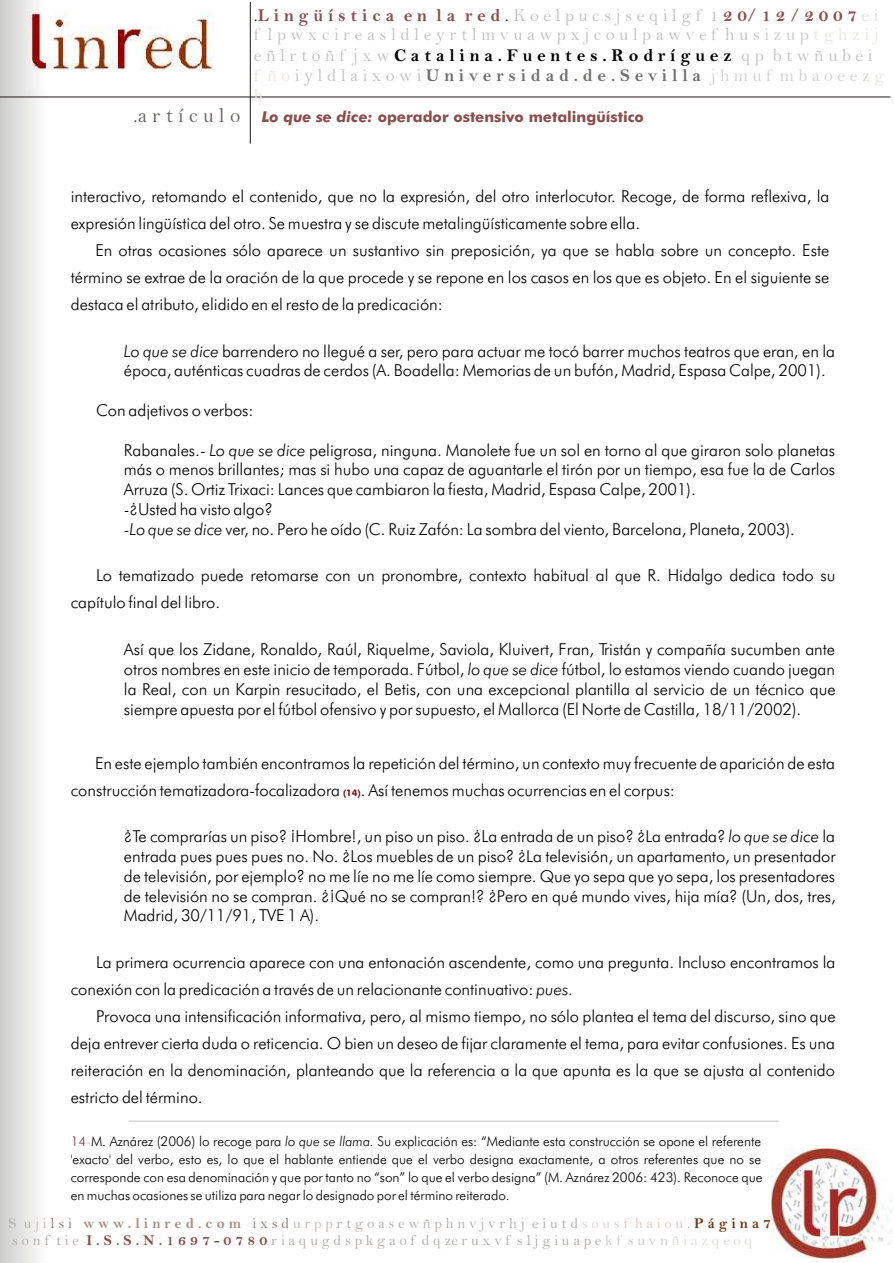
<style>
.page{position:relative;width:894px;height:1263px;background:#fff}
.page>*{position:absolute;margin:0;border:0;box-sizing:border-box;transform-origin:0 0}
.t1{font:21px "Bell";color:#696363}
.t2{font:18px/20.1px "Bell";color:#c4c4c4}
.t3{font:700 18px/20.1px "Bell";color:#737070}
.t4{font:700 18px "Bell";color:#8a4d4d}
.t5{font:16.5px/19.8px "Futura Lt BT";color:#000}
.t6{font:15px "Bell";letter-spacing:.25em;color:#b3adab}
.t7{font:700 15px "Futura Md BT";color:#8a4d4d}
.t8{font:13.5px/18px "Futura Lt BT";color:#000;text-align:justify}
.t9{font:700 9px "Futura Md BT";color:#731717}
.s1{font-weight:400;color:#1f1a17}
.s2{font-weight:400;color:#c4c4c4}
.s3{font-weight:400;color:#e0dede}
.s4{color:#1f1a17}
.s5{color:#ccc}
.s6{color:#ebe6e3}
.s7{font-weight:700;color:#000}
.s8{font-weight:400;color:#ebe6e3}
.s9{font-weight:400;color:#d4d1d1}
.s10{font-style:italic}
.s11{color:#733b3b}
.s12{color:#bdbaba}
.s13{color:#c4bab5}
.s14{color:#8c7a73}
.s15{font-weight:700;color:#a68f85}
.s16{color:#d9d4d1}
.s17{color:#dbc7bf}
.s18{font-weight:700;color:#733b1c}
.s19{font-weight:700;color:#8a4d4d}
.s20{color:#ccc9c9}
.s21{color:#e0dedb}
</style>
<div class="page">
<div style="left:0;top:0;width:47px;height:1263px;background:linear-gradient(to right,#cececd,#fdfdfd)"></div>
<img style="left:26px;top:0;width:188px;height:90px">
<hr style="left:0;top:97px;width:891px;height:1px;background:#1f1a17">
<hr style="left:250px;top:2px;width:1px;height:142px;background:#1f1a17">
<img style="left:772px;top:1149px;width:120px;height:109px">
<hr style="left:129px;top:1121px;width:649px;height:1px;background:#c2c2c2">
<p class="t1" style="left:133px;top:108px;width:109px">.a r t í c u l o</p>
<p class="t4" style="left:254px;top:9px;width:626px"><span class="s1">.</span>L i n g ü í s t i c a e n l a r e d <span class="s2">K o e l p u c s j s e q i l g f 1</span> 2 0/ 1 2 / 2 0 0 7 <span class="s3">e i</span></p>
<p class="t2" style="left:254px;top:7px;width:626px;text-indent:251px"><span class="s4">.<br></span>fl p w x c i r e a s l d l e y r t l m v u a w p x j c o u l p a w v e fh u s<span class="s5">i z u p</span> <span class="s6">t g h z i j </span>e ñ l r t o ñ f j x w <span class="s7">C a t a l i n a . F u e n t e s . R o d r í g u e z</span></p>
<p class="t3" style="left:254px;top:47px;width:632px;text-indent:487px"><span class="s2">q p b t w ñ u b e i<br></span><span class="s8">f ñ o</span><span class="s2">i y l d l a i x o w i</span>U n i v e r s i d a d . d e . S e v i l l a <span class="s9">j hm u f m b a o e e z</span><span class="s8">g h</span></p>
<p class="t7" style="left:262px;top:110px;width:384px"><span class="s10">Lo que se dice:</span> operador ostensivo metalingüístico</p>
<p class="t5" style="left:71px;top:184px;width:760px;line-height:27px">interactivo, retomando el contenido, que no la expresión, del otro interlocutor. Recoge, de forma reflexiva, la expresión lingüística del otro. Se muestra y se discute metalingüísticamente sobre ella.</p>
<p class="t5" style="left:71px;top:238px;width:760px;line-height:27px;text-align:justify;text-indent:25px">En otras ocasiones sólo aparece un sustantivo sin preposición, ya que se habla sobre un concepto. Este término se extrae de la oración de la que procede y se repone en los casos en los que es objeto. En el siguiente se destaca el atributo, elidido en el resto de la predicación:</p>
<p class="t5" style="left:124px;top:342px;width:713px"><span class="s10">Lo que se dice</span> barrendero no llegué a ser, pero para actuar me tocó barrer muchos teatros que eran, en la época, auténticas cuadras de cerdos (A. Boadella: Memorias de un bufón, Madrid, Espasa Calpe, 2001).</p>
<p class="t5" style="left:96px;top:402px;width:159px">Con adjetivos o verbos:</p>
<p class="t5" style="left:124px;top:441px;width:713px">Rabanales.- <span class="s10">Lo que se dice</span> peligrosa, ninguna. Manolete fue un sol en torno al que giraron solo planetas más o menos brillantes; mas si hubo una capaz de aguantarle el tirón por un tiempo, esa fue la de Carlos Arruza (S. Ortiz Trixaci: Lances que cambiaron la fiesta, Madrid, Espasa Calpe, 2001).<br>-¿Usted ha visto algo?<br>-<span class="s10">Lo que se dice</span> ver, no. Pero he oído (C. Ruiz Zafón: La sombra del viento, Barcelona, Planeta, 2003).</p>
<p class="t5" style="left:71px;top:564px;width:766px;line-height:27px;text-indent:25px">Lo tematizado puede retomarse con un pronombre, contexto habitual al que R. Hidalgo dedica todo su capítulo final del libro.</p>
<p class="t5" style="left:124px;top:641px;width:713px;text-align:justify">Así que los Zidane, Ronaldo, Raúl, Riquelme, Saviola, Kluivert, Fran, Tristán y compañía sucumben ante otros nombres en este inicio de temporada. Fútbol, <span class="s10">lo que se dice</span> fútbol, lo estamos viendo cuando juegan la Real, con un Karpin resucitado, el Betis, con una excepcional plantilla al servicio de un técnico que siempre apuesta por el fútbol ofensivo y por supuesto, el Mallorca (El Norte de Castilla, 18/11/2002).</p>
<p class="t5" style="left:71px;top:751px;width:766px;line-height:27px;text-indent:24px">En este ejemplo también encontramos la repetición del término, un contexto muy frecuente de aparición de esta construcción tematizadora-focalizadora</p>
<p class="t5" style="left:361px;top:781px;width:316px">. Así tenemos muchas ocurrencias en el corpus:</p>
<p class="t5" style="left:124px;top:828px;width:714px;text-align:justify">¿Te comprarías un piso? ¡Hombre!, un piso un piso. ¿La entrada de un piso? ¿La entrada? <span class="s10">lo que se dice</span> la entrada pues pues pues no. No. ¿Los muebles de un piso? ¿La televisión, un apartamento, un presentador de televisión, por ejemplo? no me líe no me líe como siempre. Que yo sepa que yo sepa, los presentadores de televisión no se compran. ¿¡Qué no se compran!? ¿Pero en qué mundo vives, hija mía? (Un, dos, tres, Madrid, 30/11/91, TVE 1 A).</p>
<p class="t5" style="left:71px;top:950px;width:766px;line-height:27px;text-indent:25px">La primera ocurrencia aparece con una entonación ascendente, como una pregunta. Incluso encontramos la conexión con la predicación a través de un relacionante continuativo: <span class="s10">pues.</span></p>
<p class="t5" style="left:71px;top:1004px;width:766px;line-height:27px;text-align:justify;text-indent:25px">Provoca una intensificación informativa, pero, al mismo tiempo, no sólo plantea el tema del discurso, sino que deja entrever cierta duda o reticencia. O bien un deseo de fijar claramente el tema, para evitar confusiones. Es una reiteración en la denominación, planteando que la referencia a la que apunta es la que se ajusta al contenido estricto del término.</p>
<p class="t8" style="left:71px;top:1134px;width:693px"><span class="s11">14</span><span class="s12">-</span>M. Aznárez (2006) lo recoge para <span class="s10">lo que se llama.</span> Su explicación es: “Mediante esta construcción se opone el referente 'exacto' del verbo, esto es, lo que el hablante entiende que el verbo designa exactamente, a otros referentes que no se corresponde con esa denominación y que por tanto no “son” lo que el verbo designa” (M. Aznárez 2006: 423). Reconoce que en muchas ocasiones se utiliza para negar lo designado por el término reiterado.</p>
<p class="t9" style="left:343px;top:789px;width:19px">(14)</p>
<p class="t6" style="left:8px;top:1218px;width:764px">S u<span class="s13">j i</span> <span class="s14">l s i</span> <span class="s15">w w w . l i n r e d . c o m</span> <span class="s14">i x s d</span><span class="s13">u r p p</span>r t g o a s e w ñ p h n v j v r h j e i u t d<span class="s16">s o u s</span> <span class="s17">f h a i o u</span> <span class="s18">P á g i n a 7</span></p>
<p class="t6" style="left:687px;top:1218px;width:5px">.</p>
<p class="t6" style="left:12px;top:1235px;width:68px">s o n f t i e</p>
<p class="t6" style="left:87px;top:1235px;width:667px"><span class="s19">I . S . S . N . 1 6 9 7 - 0 7 8 0</span>r i a q u g d s p k g a o f d q ze r u x v f s l j g i u a p e<span class="s20">k f s u v n</span><span class="s21">ñ i a z q e o q</span></p>
</div>
